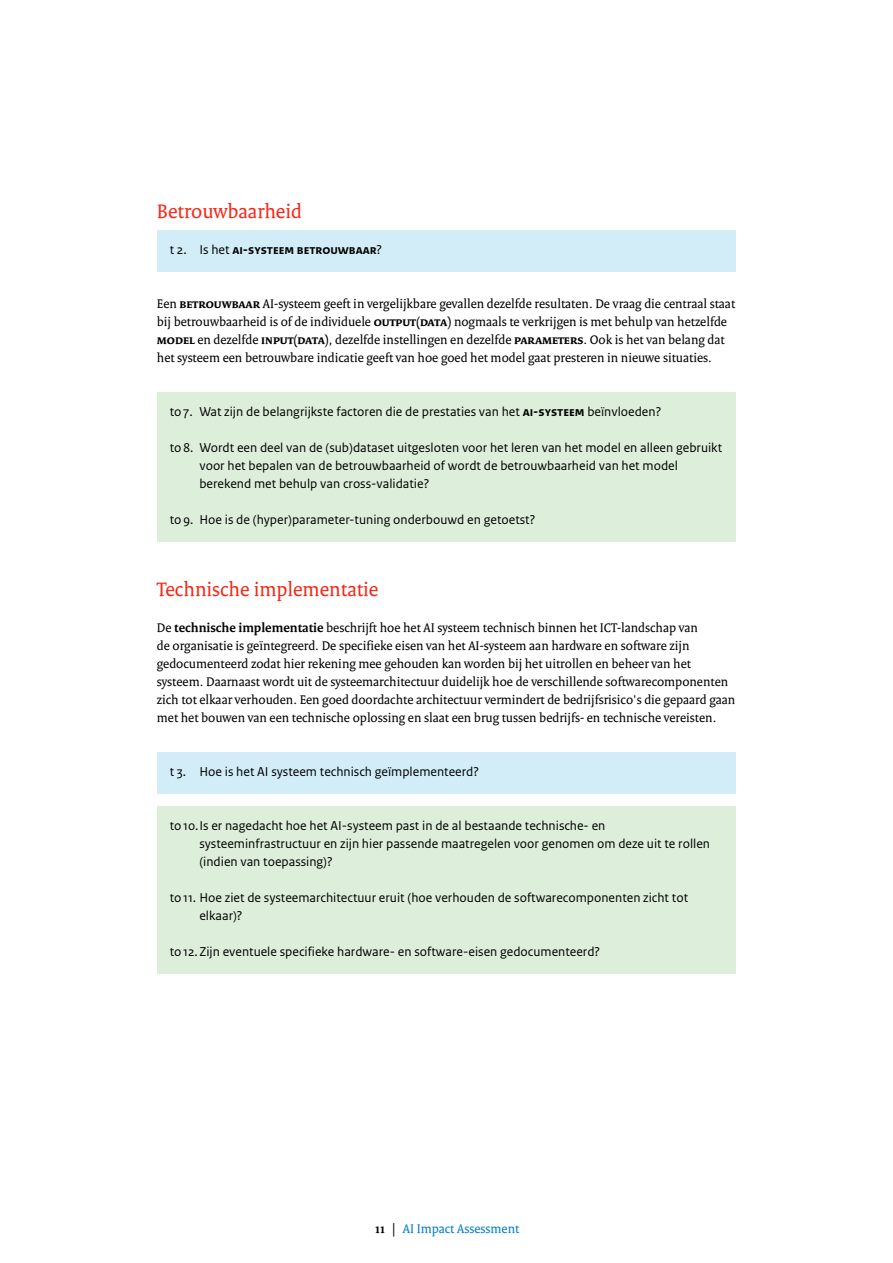
<style>
.page{position:relative;width:893px;height:1263px;background:#fff}
.page>*{position:absolute;margin:0;border:0;box-sizing:border-box;transform-origin:0 0}
.H3_Paragraafkop_Seri{font:21px "Rijksoverheid Serif";color:#f72717}
.P_Broodtekst_Serif{font:13.5px/18px "Rijksoverheid Serif";color:#000}
.t1{font:13.5px/18px "Rijksoverheid Sans Text";color:#000}
.t2{font:700 13.5px "Rijksoverheid Sans Text";color:#000}
.t3{font:13.5px "Rijksoverheid Serif";color:#007ccb}
.s1{font-weight:400}
.s2{font-weight:700}
.s3{font-weight:700;color:#000}
</style>
<div class="page">
<div style="left:157px;top:230px;width:578px;height:41px;background:#d2ecf8"></div>
<div style="left:157px;top:392px;width:578px;height:41px;background:#ddeedb"></div>
<div style="left:157px;top:428px;width:578px;height:77px;background:#ddeedb"></div>
<div style="left:157px;top:500px;width:578px;height:41px;background:#ddeedb"></div>
<div style="left:157px;top:752px;width:578px;height:41px;background:#d2ecf8"></div>
<div style="left:157px;top:806px;width:578px;height:77px;background:#ddeedb"></div>
<div style="left:157px;top:878px;width:578px;height:59px;background:#ddeedb"></div>
<div style="left:157px;top:932px;width:578px;height:41px;background:#ddeedb"></div>
<h3 class="H3_Paragraafkop_Seri" style="left:157px;top:199px;width:146px">Betrouwbaarheid</h3>
<p class="t2" style="left:170px;top:242px;width:214px"><span class="s1">t 2. Is het</span> ai-systeem betrouwbaar<span class="s1">?</span></p>
<p class="P_Broodtekst_Serif" style="left:157px;top:294px;width:580px">Een <span class="s2">betrouwbaar</span> AI-systeem geeft in vergelijkbare gevallen dezelfde resultaten. De vraag die centraal staat bij betrouwbaarheid is of de individuele <span class="s2">output(data)</span> nogmaals te verkrijgen is met behulp van hetzelfde <span class="s2">model</span> en dezelfde <span class="s2">input(data)</span>, dezelfde instellingen en dezelfde <span class="s2">parameters</span>. Ook is het van belang dat het systeem een betrouwbare indicatie geeft van hoe goed het model gaat presteren in nieuwe situaties.</p>
<p class="t1" style="left:170px;top:403px;width:493px">to7. Wat zijn de belangrijkste factoren die de prestaties van het <span class="s2">ai-systeem</span> beïnvloeden?</p>
<p class="t1" style="left:199px;top:439px;width:524px;text-indent:-30px">to8. Wordt een deel van de (sub)dataset uitgesloten voor het leren van het model en alleen gebruikt voor het bepalen van de betrouwbaarheid of wordt de betrouwbaarheid van het model berekend met behulp van cross-validatie?</p>
<p class="t1" style="left:170px;top:511px;width:367px">to9. Hoe is de (hyper)parameter-tuning onderbouwd en getoetst?</p>
<h3 class="H3_Paragraafkop_Seri" style="left:157px;top:577px;width:223px">Technische implementatie</h3>
<p class="P_Broodtekst_Serif" style="left:157px;top:618px;width:580px">De <span class="s2">technische implementatie</span> beschrijft hoe het AI systeem technisch binnen het ICT-landschap van<br>de organisatie is geïntegreerd. De specifieke eisen van het AI-systeem aan hardware en software zijn gedocumenteerd zodat hier rekening mee gehouden kan worden bij het uitrollen en beheer van het systeem. Daarnaast wordt uit de systeemarchitectuur duidelijk hoe de verschillende softwarecomponenten zich tot elkaar verhouden. Een goed doordachte architectuur vermindert de bedrijfsrisico's die gepaard gaan met het bouwen van een technische oplossing en slaat een brug tussen bedrijfs- en technische vereisten.</p>
<p class="t1" style="left:170px;top:763px;width:311px">t 3. Hoe is het AI systeem technisch geïmplementeerd?</p>
<p class="t1" style="left:199px;top:817px;width:512px;text-indent:-30px">to10.Is er nagedacht hoe het AI-systeem past in de al bestaande technische- en systeeminfrastructuur en zijn hier passende maatregelen voor genomen om deze uit te rollen (indien van toepassing)?</p>
<p class="t1" style="left:199px;top:889px;width:490px;text-indent:-30px">to11. Hoe ziet de systeemarchitectuur eruit (hoe verhouden de softwarecomponenten zicht tot elkaar)?</p>
<p class="t1" style="left:170px;top:943px;width:432px">to12.Zijn eventuele specifieke hardware- en software-eisen gedocumenteerd?</p>
<p class="t3" style="left:375px;top:1220px;width:146px"><span class="s3">11 |</span> AI Impact Assessment</p>
</div>
